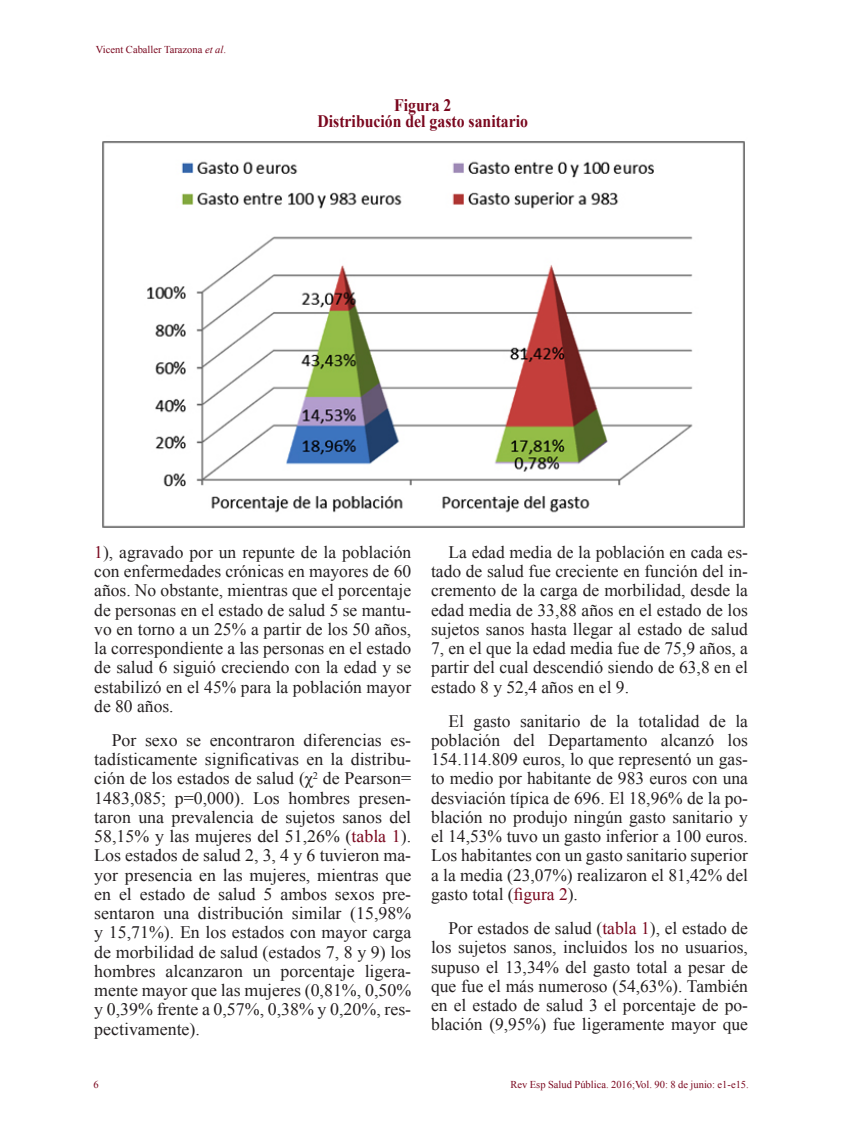
<style>
.page{position:relative;width:844px;height:1141px;background:#fff}
.page>*{position:absolute;margin:0;border:0;box-sizing:border-box;transform-origin:0 0}
.t1{font:17.5px/19.2px "Times New Roman";color:#231f20;text-align:justify}
.t2{font:700 17.5px "Times New Roman";color:#7a071e;scale:.9 1}
.t3{font:10.5px "Times New Roman";color:#7a071e}
.s1{font-style:italic}
.s2{color:#7a071e}
</style>
<div class="page">
<img style="left:102px;top:141px;width:643px;height:387px">
<p class="t3" style="left:96px;top:43px;width:131px">Vicent Caballer Tarazona <span class="s1">et al</span>.</p>
<p class="t2" style="left:394px;top:93px;width:65px">Figura 2</p>
<p class="t2" style="left:317px;top:109px;width:235px">Distribución del gasto sanitario</p>
<p class="t1" style="left:94px;top:542px;width:318px"><span class="s2">1</span>), agravado por un repunte de la población con enfermedades crónicas en mayores de 60 años. No obstante, mientras que el porcentaje de personas en el estado de salud 5 se mantu&shy;vo en torno a un 25% a partir de los 50 años, la correspondiente a las personas en el estado de salud 6 siguió creciendo con la edad y se estabilizó en el 45% para la población mayor de 80 años.</p>
<p class="t1" style="left:94px;top:730px;width:318px;text-indent:17px">Por sexo se encontraron diferencias es&shy;tadísticamente significativas en la distribu&shy;ción de los estados de salud (χ<sup>2</sup> de Pearson= 1483,085; p=0,000). Los hombres presen&shy;taron una prevalencia de sujetos sanos del 58,15% y las mujeres del 51,26% (<span class="s2">tabla 1</span>).<br>Los estados de salud 2, 3, 4 y 6 tuvieron ma&shy;yor presencia en las mujeres, mientras que en el estado de salud 5 ambos sexos pre&shy;sentaron una distribución similar (15,98% y 15,71%). En los estados con mayor carga de morbilidad de salud (estados 7, 8 y 9) los hombres alcanzaron un porcentaje ligera&shy;mente mayor que las mujeres (0,81%, 0,50% y 0,39% frente a 0,57%, 0,38% y 0,20%, res&shy;pectivamente).</p>
<p class="t1" style="left:431px;top:542px;width:318px;text-indent:17px">La edad media de la población en cada es&shy;tado de salud fue creciente en función del in&shy;cremento de la carga de morbilidad, desde la edad media de 33,88 años en el estado de los sujetos sanos hasta llegar al estado de salud 7, en el que la edad media fue de 75,9 años, a partir del cual descendió siendo de 63,8 en el estado 8 y 52,4 años en el 9.</p>
<p class="t1" style="left:431px;top:711px;width:318px;text-indent:17px">El gasto sanitario de la totalidad de la población del Departamento alcanzó los 154.114.809 euros, lo que representó un gas&shy;to medio por habitante de 983 euros con una desviación típica de 696. El 18,96% de la po&shy;blación no produjo ningún gasto sanitario y el 14,53% tuvo un gasto inferior a 100 euros.<br>Los habitantes con un gasto sanitario superior a la media (23,07%) realizaron el 81,42% del gasto total (<span class="s2">figura 2</span>).</p>
<p class="t1" style="left:431px;top:918px;width:318px;text-indent:17px">Por estados de salud (<span class="s2">tabla 1</span>), el estado de los sujetos sanos, incluidos los no usuarios, supuso el 13,34% del gasto total a pesar de que fue el más numeroso (54,63%). También en el estado de salud 3 el porcentaje de po&shy;blación (9,95%) fue ligeramente mayor que</p>
<p class="t3" style="left:93px;top:1077px;width:7px">6</p>
<p class="t3" style="left:510px;top:1077px;width:240px">Rev Esp Salud Pública. 2016;Vol. 90: 8 de junio: e1-e15.</p>
</div>
